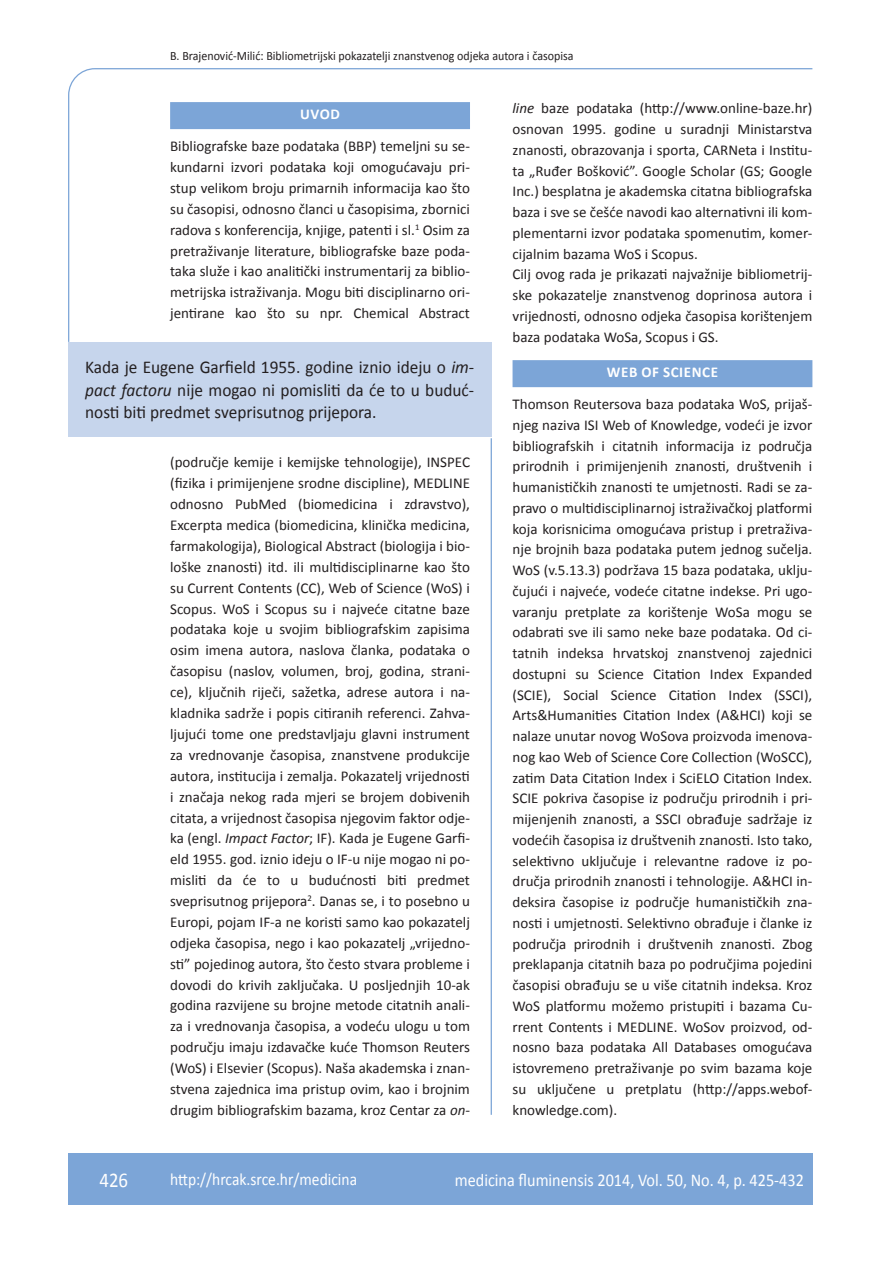
<style>
.page{position:relative;width:889px;height:1268px;background:#fff}
.page>*{position:absolute;margin:0;border:0;box-sizing:border-box;transform-origin:0 0}
.t1{font:21px "Calibri";color:#fff;scale:.9 1}
.t2{font:18px/22.5px "Calibri";color:#231f20;text-align:justify;scale:.96 1}
.t3{font:18px "Calibri";color:#fff;scale:.9 1}
.t4{font:17.25px "Calibri";color:#fff;scale:.9 1}
.t5{font:15px/20.7px "Calibri";color:#231f20;text-align:justify}
.t6{font:700 15px "Calibri";letter-spacing:.04em;color:#fff}
.t7{font:12.75px "Calibri";color:#231f20;scale:.94 1}
.s1{font-style:italic}
</style>
<div class="page">
<svg style="left:68px;top:68px;width:745px;height:275px"></svg>
<hr style="left:490px;top:438px;width:2px;height:676px;background:#7ca5d7">
<div style="left:68px;top:1152px;width:744px;height:51px;background:#7ca5d7"></div>
<div style="left:170px;top:102px;width:300px;height:27px;background:#7ca5d7"></div>
<div style="left:512px;top:360px;width:300px;height:27px;background:#7ca5d7"></div>
<div style="left:68px;top:342px;width:423px;height:95px;background:#c6d5ec"></div>
<p class="t7" style="left:170px;top:47px;width:431px">B. Brajenović-Milić: Bibliometrijski pokazatelji znanstvenog odjeka autora i časopisa</p>
<p class="t6" style="left:300px;top:105px;width:41px">UVOD</p>
<p class="t5" style="left:170px;top:135px;width:301px">Bibliografske baze podataka (BBP) temeljni su se&shy;kundarni izvori podataka koji omogućavaju pri&shy;stup velikom broju primarnih informacija kao što su časopisi, odnosno članci u časopisima, zbornici radova s konferencija, knjige, patenti i sl.<sup>1</sup> Osim za pretraživanje literature, bibliografske baze poda&shy;taka služe i kao analitički instrumentarij za biblio&shy;metrijska istraživanja. Mogu biti disciplinarno ori&shy;jentirane kao što su npr. Chemical Abstract</p>
<p class="t2" style="left:85px;top:355px;width:407px">Kada je Eugene Garfield 1955. godine iznio ideju o <span class="s1">im&shy;pact factoru</span> nije mogao ni pomisliti da će to u buduć&shy;nosti biti predmet sveprisutnog prijepora.</p>
<p class="t5" style="left:170px;top:451px;width:301px">(područje kemije i kemijske tehnologije), INSPEC (fizika i primijenjene srodne discipline), MEDLINE odnosno PubMed (biomedicina i zdravstvo), Excerpta medica (biomedicina, klinička medicina, farmakologija), Biological Abstract (biologija i bio&shy;loške znanosti) itd. ili multidisciplinarne kao što su Current Contents (CC), Web of Science (WoS) i Scopus. WoS i Scopus su i najveće citatne baze podataka koje u svojim bibliografskim zapisima osim imena autora, naslova članka, podataka o časopisu (naslov, volumen, broj, godina, strani&shy;ce), ključnih riječi, sažetka, adrese autora i na&shy;kladnika sadrže i popis citiranih referenci. Zahva&shy;ljujući tome one predstavljaju glavni instrument za vrednovanje časopisa, znanstvene produkcije autora, institucija i zemalja. Pokazatelj vrijednosti i značaja nekog rada mjeri se brojem dobivenih citata, a vrijednost časopisa njegovim faktor odje&shy;ka (engl. <span class="s1">Impact Factor</span>; IF). Kada je Eugene Garfi&shy;eld 1955. god. iznio ideju o IF-u nije mogao ni po&shy;misliti da će to u budućnosti biti predmet sveprisutnog prijepora<sup>2</sup>. Danas se, i to posebno u Europi, pojam IF-a ne koristi samo kao pokazatelj odjeka časopisa, nego i kao pokazatelj „vrijedno&shy;sti” pojedinog autora, što često stvara probleme i dovodi do krivih zaključaka. U posljednjih 10-ak godina razvijene su brojne metode citatnih anali&shy;za i vrednovanja časopisa, a vodeću ulogu u tom području imaju izdavačke kuće Thomson Reuters (WoS) i Elsevier (Scopus). Naša akademska i znan&shy;stvena zajednica ima pristup ovim, kao i brojnim drugim bibliografskim bazama, kroz Centar za <span class="s1">on-</span></p>
<p class="t5" style="left:512px;top:97px;width:301px;text-align:left"><span class="s1">line</span> baze podataka (http://www.online-baze.hr) osnovan 1995. godine u suradnji Ministarstva znanosti, obrazovanja i sporta, CARNeta i Institu&shy;ta „Ruđer Bošković”. Google Scholar (GS; Google Inc.) besplatna je akademska citatna bibliografska baza i sve se češće navodi kao alternativni ili kom&shy;plementarni izvor podataka spomenutim, komer&shy;cijalnim bazama WoS i Scopus.<br>Cilj ovog rada je prikazati najvažnije bibliometrij&shy;ske pokazatelje znanstvenog doprinosa autora i vrijednosti, odnosno odjeka časopisa korištenjem baza podataka WoSa, Scopus i GS.</p>
<p class="t6" style="left:607px;top:363px;width:113px">WEB OF SCIENCE</p>
<p class="t5" style="left:512px;top:393px;width:301px">Thomson Reutersova baza podataka WoS, prijaš&shy;njeg naziva ISI Web of Knowledge, vodeći je izvor bibliografskih i citatnih informacija iz područja prirodnih i primijenjenih znanosti, društvenih i humanističkih znanosti te umjetnosti. Radi se za&shy;pravo o multidisciplinarnoj istraživačkoj platformi koja korisnicima omogućava pristup i pretraživa&shy;nje brojnih baza podataka putem jednog sučelja.<br>WoS (v.5.13.3) podržava 15 baza podataka, uklju&shy;čujući i najveće, vodeće citatne indekse. Pri ugo&shy;varanju pretplate za korištenje WoSa mogu se odabrati sve ili samo neke baze podataka. Od ci&shy;tatnih indeksa hrvatskoj znanstvenoj zajednici dostupni su Science Citation Index Expanded (SCIE), Social Science Citation Index (SSCI), Arts&amp;Humanities Citation Index (A&amp;HCI) koji se nalaze unutar novog WoSova proizvoda imenova&shy;nog kao Web of Science Core Collection (WoSCC), zatim Data Citation Index i SciELO Citation Index.<br>SCIE pokriva časopise iz području prirodnih i pri&shy;mijenjenih znanosti, a SSCI obrađuje sadržaje iz vodećih časopisa iz društvenih znanosti. Isto tako, selektivno uključuje i relevantne radove iz po&shy;dručja prirodnih znanosti i tehnologije. A&amp;HCI in&shy;deksira časopise iz područje humanističkih zna&shy;nosti i umjetnosti. Selektivno obrađuje i članke iz područja prirodnih i društvenih znanosti. Zbog preklapanja citatnih baza po područjima pojedini časopisi obrađuju se u više citatnih indeksa. Kroz WoS platformu možemo pristupiti i bazama Cu&shy;rrent Contents i MEDLINE. WoSov proizvod, od&shy;nosno baza podataka All Databases omogućava istovremeno pretraživanje po svim bazama koje su uključene u pretplatu (http://apps.webof&shy;knowledge.com).</p>
<h1 class="t1" style="left:99px;top:1166px;width:33px">426</h1>
<p class="t4" style="left:170px;top:1167px;width:209px">http://hrcak.srce.hr/medicina</p>
<p class="t3" style="left:455px;top:1168px;width:389px">medicina fluminensis 2014, Vol. 50, No. 4, p. 425-432</p>
</div>
